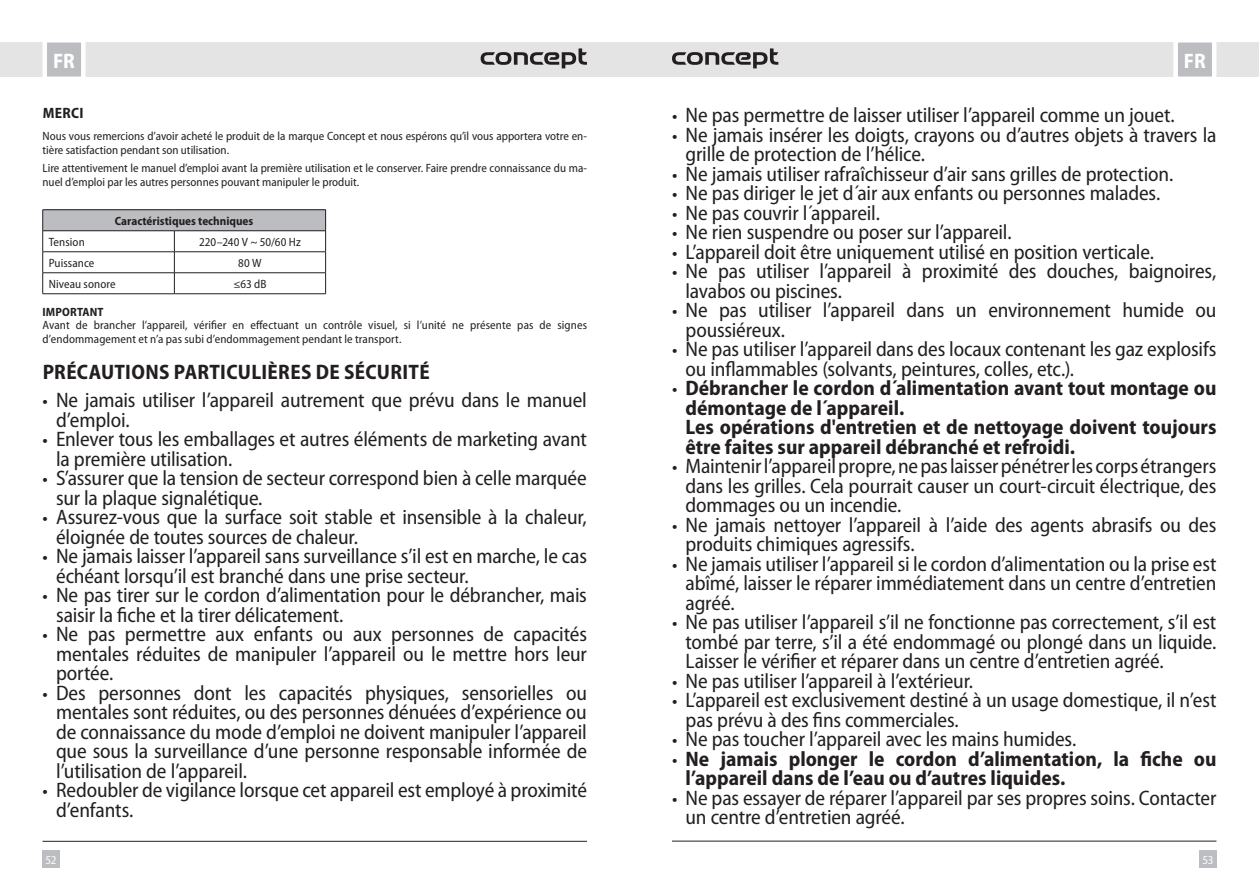
<style>
.page{position:relative;width:1259px;height:893px;background:#fff}
.page>*{position:absolute;margin:0;border:0;box-sizing:border-box;transform-origin:0 0}
.t1{font:semi-condensed 21px/19.5px "Myriad Pro";letter-spacing:-.01em;color:#231f20}
.t2{font:700 semi-condensed 21px/19.5px "Myriad Pro";color:#231f20}
.t3{font:700 semi-condensed 21px "Myriad Pro";color:#fff}
.t4{font:700 semi-condensed 15px "Myriad Pro";letter-spacing:.025em;color:#231f20}
.t5{font:semi-condensed 12px/13.8px "Myriad Pro";color:#231f20}
.t6{font:700 semi-condensed 12px "Myriad Pro";color:#231f20}
.t7{font:semi-condensed 12px "Myriad Pro";color:#fff}
.s1{font-size:19.5px}
.s2{font-weight:400;font-size:19.5px}
</style>
<div class="page">
<div style="left:629px;top:43px;width:630px;height:34px;background:#e4e4e4"></div>
<div style="left:0;top:43px;width:629px;height:34px;background:#e4e4e4"></div>
<div style="left:43px;top:850px;width:17px;height:17px;background:#bcbdc0"></div>
<div style="left:1199px;top:850px;width:17px;height:17px;background:#bcbdc0"></div>
<svg style="left:1171px;top:42px;width:47px;height:35px;background:#cdced0"></svg>
<svg style="left:40px;top:42px;width:48px;height:35px;background:#ceced0"></svg>
<hr style="left:672px;top:841px;width:544px;height:1px;background:#231f20">
<hr style="left:43px;top:841px;width:544px;height:1px;background:#231f20">
<svg style="left:480px;top:48px;width:107px;height:20px"></svg>
<svg style="left:672px;top:48px;width:106px;height:20px"></svg>
<div style="left:43px;top:210px;width:283px;height:21px;background:#bcbdc0"></div>
<hr style="left:43px;top:209px;width:131px;height:1px;background:#231f20">
<hr style="left:174px;top:209px;width:152px;height:1px;background:#231f20">
<hr style="left:43px;top:230px;width:131px;height:1px;background:#231f20">
<hr style="left:174px;top:230px;width:152px;height:1px;background:#231f20">
<hr style="left:43px;top:251px;width:131px;height:1px;background:#231f20">
<hr style="left:174px;top:251px;width:152px;height:1px;background:#231f20">
<hr style="left:43px;top:272px;width:131px;height:1px;background:#231f20">
<svg style="left:42px;top:210px;width:1px;height:84px"></svg>
<hr style="left:174px;top:272px;width:152px;height:1px;background:#231f20">
<svg style="left:174px;top:231px;width:1px;height:62px"></svg>
<svg style="left:325px;top:210px;width:1px;height:83px"></svg>
<hr style="left:43px;top:293px;width:131px;height:1px;background:#231f20">
<hr style="left:174px;top:293px;width:152px;height:1px;background:#231f20">
<p class="t3" style="left:53px;top:48px;width:23px">FR</p>
<p class="t3" style="left:1184px;top:48px;width:23px">FR</p>
<p class="t4" style="left:43px;top:103px;width:43px">MERCI</p>
<p class="t5" style="left:43px;top:129px;width:546px">Nous vous remercions d’avoir acheté le produit de la marque Concept et nous espérons qu’il vous apportera votre en&shy;tière satisfaction pendant son utilisation.</p>
<p class="t5" style="left:43px;top:161px;width:546px">Lire attentivement le manuel d’emploi avant la première utilisation et le conserver. Faire prendre connaissance du ma&shy;nuel d’emploi par les autres personnes pouvant manipuler le produit.</p>
<p class="t6" style="left:115px;top:213px;width:140px">Caractéristiques techniques</p>
<p class="t5" style="left:49px;top:235px;width:38px">Tension</p>
<p class="t5" style="left:199px;top:235px;width:103px">220–240 V ~ 50/60 Hz</p>
<p class="t5" style="left:49px;top:256px;width:47px">Puissance</p>
<p class="t5" style="left:238px;top:256px;width:25px">80 W</p>
<p class="t5" style="left:49px;top:277px;width:69px">Niveau sonore</p>
<p class="t5" style="left:233px;top:277px;width:35px">≤63 dB</p>
<p class="t6" style="left:43px;top:304px;width:63px">IMPORTANT</p>
<p class="t5" style="left:43px;top:318px;width:546px">Avant de brancher l’appareil, vérifier en effectuant un contrôle visuel, si l’unité ne présente pas de signes d’endommagement et n’a pas subi d’endommagement pendant le transport.</p>
<p class="t2" style="left:43px;top:362px;width:388px">PRÉCAUTIONS PARTICULIÈRES DE SÉCURITÉ</p>
<p class="t1" style="left:56px;top:390px;width:532px;text-indent:-14px"><span class="s1">•</span> Ne jamais utiliser l’appareil autrement que prévu dans le manuel d’emploi.</p>
<p class="t1" style="left:56px;top:429px;width:532px;text-indent:-14px"><span class="s1">•</span> Enlever tous les emballages et autres éléments de marketing avant la première utilisation.</p>
<p class="t1" style="left:56px;top:468px;width:532px;text-indent:-14px"><span class="s1">•</span> S’assurer que la tension de secteur correspond bien à celle marquée sur la plaque signalétique.</p>
<p class="t1" style="left:56px;top:507px;width:532px;text-indent:-14px"><span class="s1">•</span> Assurez-vous que la surface soit stable et insensible à la chaleur, éloignée de toutes sources de chaleur.</p>
<p class="t1" style="left:56px;top:546px;width:532px;text-indent:-14px"><span class="s1">•</span> Ne jamais laisser l’appareil sans surveillance s’il est en marche, le cas échéant lorsqu’il est branché dans une prise secteur.</p>
<p class="t1" style="left:56px;top:585px;width:532px;text-indent:-14px"><span class="s1">•</span> Ne pas tirer sur le cordon d’alimentation pour le débrancher, mais saisir la fiche et la tirer délicatement.</p>
<p class="t1" style="left:56px;top:624px;width:532px;text-align:justify;text-indent:-14px"><span class="s1">•</span> Ne pas permettre aux enfants ou aux personnes de capacités mentales réduites de manipuler l’appareil ou le mettre hors leur portée.</p>
<p class="t1" style="left:56px;top:683px;width:532px;text-align:justify;text-indent:-14px"><span class="s1">•</span> Des personnes dont les capacités physiques, sensorielles ou mentales sont réduites, ou des personnes dénuées d’expérience ou de connaissance du mode d’emploi ne doivent manipuler l’appareil que sous la surveillance d’une personne responsable informée de l’utilisation de l’appareil.</p>
<p class="t1" style="left:56px;top:780px;width:532px;text-indent:-14px"><span class="s1">•</span> Redoubler de vigilance lorsque cet appareil est employé à proximité d’enfants.</p>
<p class="t1" style="left:672px;top:105px;width:504px"><span class="s1">•</span> Ne pas permettre de laisser utiliser l’appareil comme un jouet.</p>
<p class="t1" style="left:685px;top:124px;width:532px;text-indent:-14px"><span class="s1">•</span> Ne jamais insérer les doigts, crayons ou d’autres objets à travers la grille de protection de l’hélice.</p>
<p class="t1" style="left:672px;top:163px;width:503px"><span class="s1">•</span> Ne jamais utiliser rafraîchisseur d’air sans grilles de protection.</p>
<p class="t1" style="left:672px;top:183px;width:490px"><span class="s1">•</span> Ne pas diriger le jet d´air aux enfants ou personnes malades.</p>
<p class="t1" style="left:672px;top:202px;width:209px"><span class="s1">•</span> Ne pas couvrir l´appareil.</p>
<p class="t1" style="left:672px;top:222px;width:341px"><span class="s1">•</span> Ne rien suspendre ou poser sur l’appareil.</p>
<p class="t1" style="left:672px;top:241px;width:483px"><span class="s1">•</span> L’appareil doit être uniquement utilisé en position verticale.</p>
<p class="t1" style="left:685px;top:261px;width:532px;text-indent:-14px"><span class="s1">•</span> Ne pas utiliser l’appareil à proximité des douches, baignoires, lavabos ou piscines.</p>
<p class="t1" style="left:685px;top:300px;width:532px;text-indent:-14px"><span class="s1">•</span> Ne pas utiliser l’appareil dans un environnement humide ou poussiéreux.</p>
<p class="t1" style="left:685px;top:339px;width:532px;text-indent:-14px"><span class="s1">•</span> Ne pas utiliser l’appareil dans des locaux contenant les gaz explosifs ou inflammables (solvants, peintures, colles, etc.).</p>
<p class="t2" style="left:685px;top:378px;width:532px;text-indent:-14px"><span class="s2">•</span> Débrancher le cordon d´alimentation avant tout montage ou démontage de l´appareil.<br>Les opérations d'entretien et de nettoyage doivent toujours être faites sur appareil débranché et refroidi.</p>
<p class="t1" style="left:685px;top:456px;width:532px;text-align:justify;text-indent:-14px"><span class="s1">•</span> Maintenir l’appareil propre, ne pas laisser pénétrer les corps étrangers dans les grilles. Cela pourrait causer un court-circuit électrique, des dommages ou un incendie.</p>
<p class="t1" style="left:685px;top:514px;width:532px;text-indent:-14px"><span class="s1">•</span> Ne jamais nettoyer l’appareil à l’aide des agents abrasifs ou des produits chimiques agressifs.</p>
<p class="t1" style="left:685px;top:553px;width:532px;text-align:justify;text-indent:-14px"><span class="s1">•</span> Ne jamais utiliser l’appareil si le cordon d’alimentation ou la prise est abîmé, laisser le réparer immédiatement dans un centre d’entretien agréé.</p>
<p class="t1" style="left:685px;top:612px;width:532px;text-align:justify;text-indent:-14px"><span class="s1">•</span> Ne pas utiliser l’appareil s’il ne fonctionne pas correctement, s’il est tombé par terre, s’il a été endommagé ou plongé dans un liquide.<br>Laisser le vérifier et réparer dans un centre d’entretien agréé.</p>
<p class="t1" style="left:672px;top:670px;width:303px"><span class="s1">•</span> Ne pas utiliser l’appareil à l’extérieur.</p>
<p class="t1" style="left:685px;top:690px;width:532px;text-indent:-14px"><span class="s1">•</span> L’appareil est exclusivement destiné à un usage domestique, il n’est pas prévu à des fins commerciales.</p>
<p class="t1" style="left:672px;top:729px;width:406px"><span class="s1">•</span> Ne pas toucher l’appareil avec les mains humides.</p>
<p class="t2" style="left:685px;top:748px;width:532px;text-indent:-14px"><span class="s2">•</span> Ne jamais plonger le cordon d’alimentation, la fiche ou l’appareil dans de l’eau ou d’autres liquides.</p>
<p class="t1" style="left:685px;top:787px;width:532px;text-indent:-14px"><span class="s1">•</span> Ne pas essayer de réparer l’appareil par ses propres soins. Contacter un centre d’entretien agréé.</p>
<p class="t7" style="left:45px;top:852px;width:13px">52</p>
<p class="t7" style="left:1202px;top:852px;width:13px">53</p>
</div>
